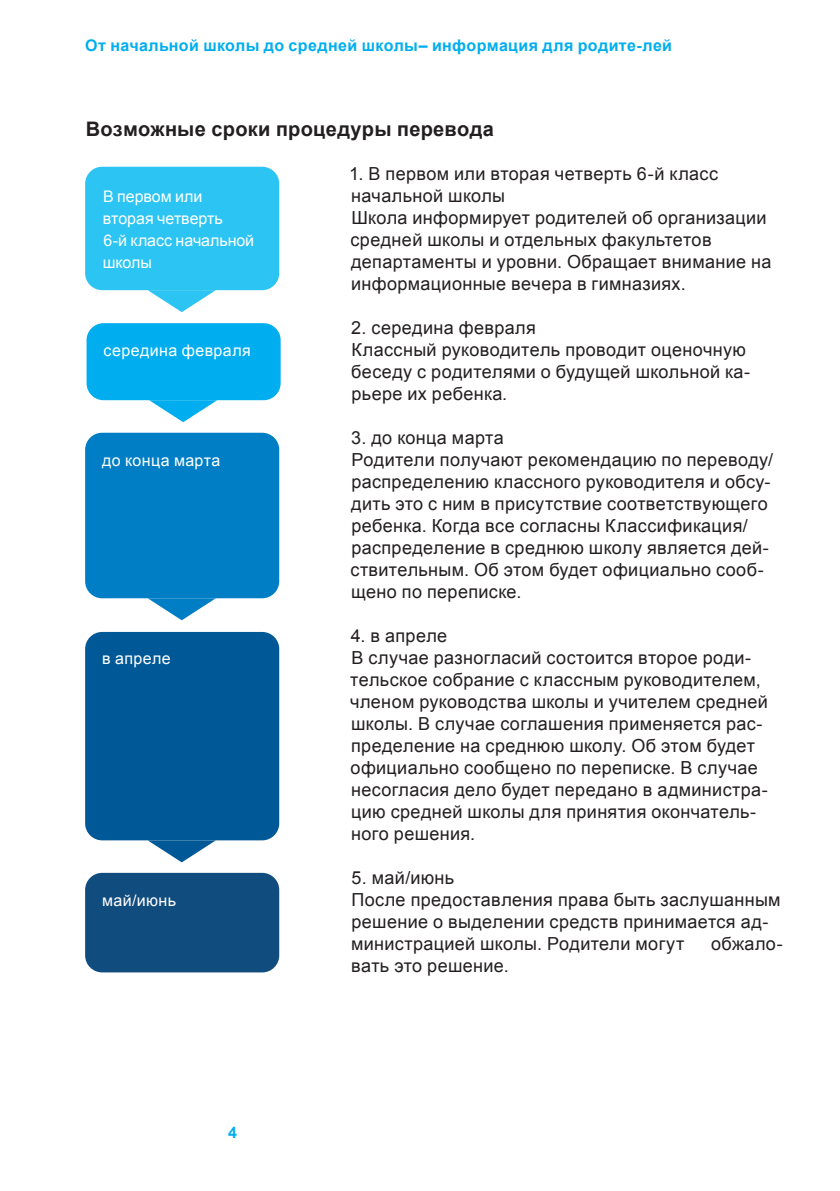
<style>
.page{position:relative;width:840px;height:1191px;background:#fff}
.page>*{position:absolute;margin:0;border:0;box-sizing:border-box;transform-origin:0 0}
.t1{font:700 20px "Arial";letter-spacing:.015em;color:#231f20}
.t2{font:18px/22px "Arial";letter-spacing:.02em;color:#231f20}
.t3{font:16px/22px "Arial";letter-spacing:.005em;color:#fff}
.t4{font:700 16px "Arial";letter-spacing:.02em;color:#00aeef}
.t5{font:16px "Arial";letter-spacing:.025em;color:#fff}
</style>
<div class="page">
<svg style="left:148px;top:290px;width:68px;height:22px"></svg>
<div style="left:85px;top:167px;width:194px;height:123px;background:#2bc4f3;border-radius:17px"></div>
<svg style="left:149px;top:400px;width:68px;height:22px"></svg>
<div style="left:86px;top:323px;width:194px;height:77px;background:#00aeef;border-radius:17px"></div>
<svg style="left:148px;top:598px;width:68px;height:22px"></svg>
<div style="left:85px;top:433px;width:194px;height:165px;background:#007ec5;border-radius:17px"></div>
<svg style="left:148px;top:840px;width:68px;height:22px"></svg>
<div style="left:85px;top:632px;width:194px;height:208px;background:#005996;border-radius:17px"></div>
<div style="left:85px;top:873px;width:194px;height:99px;background:#114c7e;border-radius:17px"></div>
<p class="t4" style="left:85px;top:35px;width:588px">От начальной школы до средней школы– информация для родите-лей</p>
<p class="t1" style="left:86px;top:116px;width:409px">Возможные сроки процедуры перевода</p>
<p class="t3" style="left:103px;top:186px;width:153px">В первом или вторая четверть<br>6-й класс начальной школы</p>
<p class="t5" style="left:103px;top:340px;width:148px">середина февраля</p>
<p class="t3" style="left:102px;top:450px;width:120px">до конца марта</p>
<p class="t3" style="left:102px;top:648px;width:70px">в апреле</p>
<p class="t3" style="left:102px;top:890px;width:75px">май/июнь</p>
<p class="t4" style="left:228px;top:1121px;width:10px">4</p>
<p class="t2" style="left:349px;top:163px;width:423px">1. В первом или вторая четверть 6-й класс начальной школы<br>Школа информирует родителей об организации средней школы и отдельных факультетов департаменты и уровни. Обращает внимание на информационные вечера в гимназиях.</p>
<p class="t2" style="left:351px;top:317px;width:400px">2. середина февраля<br>Классный руководитель проводит оценочную беседу с родителями о будущей школьной ка&shy;рьере их ребенка.</p>
<p class="t2" style="left:350px;top:427px;width:424px">3. до конца марта<br>Родители получают рекомендацию по переводу/ распределению классного руководителя и обсу&shy;дить это с ним в присутствие соответствующего ребенка. Когда все согласны Классификация/ распределение в среднюю школу является дей&shy;ствительным. Об этом будет официально сооб&shy;щено по переписке.</p>
<p class="t2" style="left:350px;top:625px;width:419px">4. в апреле<br>В случае разногласий состоится второе роди&shy;тельское собрание с классным руководителем, членом руководства школы и учителем средней школы. В случае соглашения применяется рас&shy;пределение на среднюю школу. Об этом будет официально сообщено по переписке. В случае несогласия дело будет передано в администра&shy;цию средней школы для принятия окончатель&shy;ного решения.</p>
<p class="t2" style="left:351px;top:867px;width:431px">5. май/июнь<br>После предоставления права быть заслушанным решение о выделении средств принимается ад&shy;министрацией школы. Родители могут</p>
<p class="t2" style="left:710px;top:933px;width:73px">обжало-</p>
<p class="t2" style="left:351px;top:955px;width:159px">вать это решение.</p>
</div>
